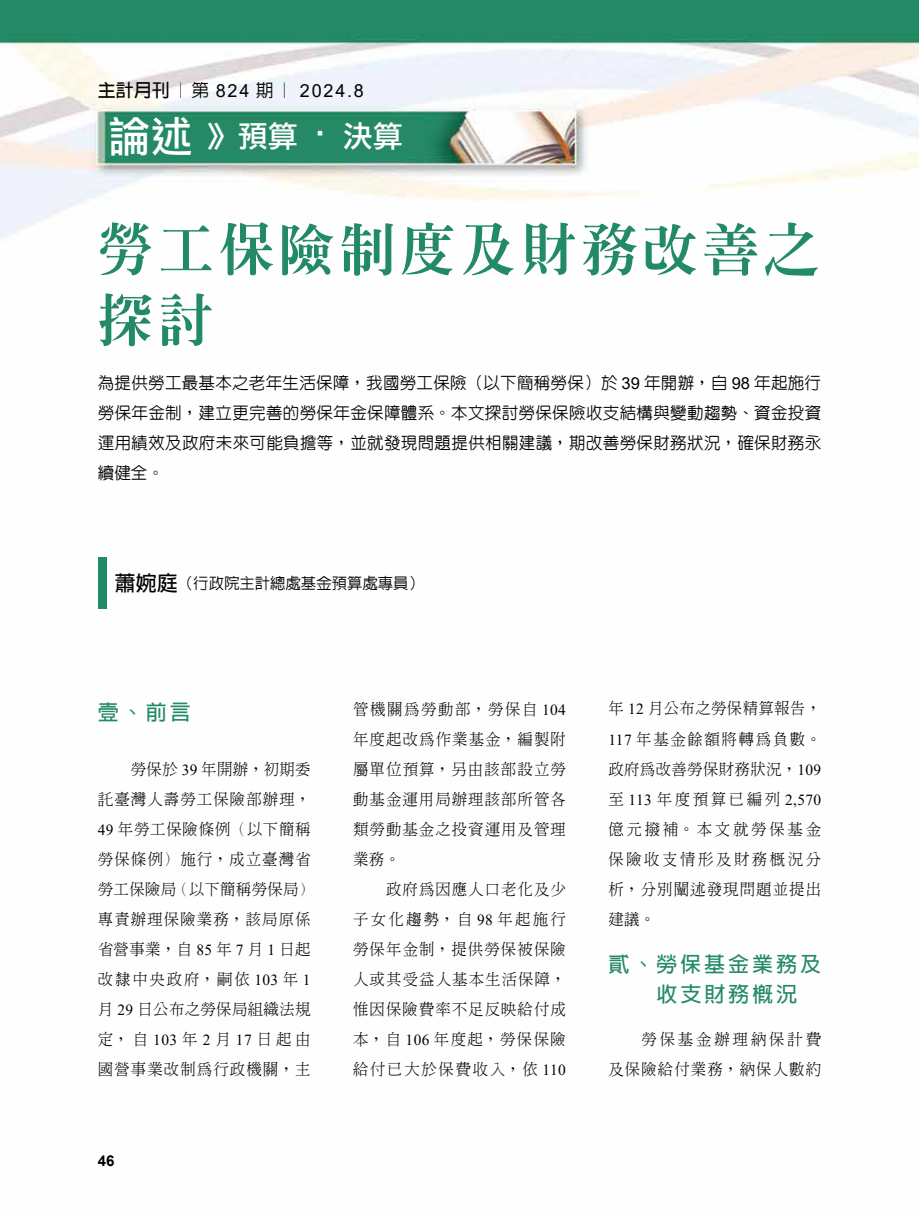
<style>
.page{position:relative;width:919px;height:1217px;background:#fff}
.page>*{position:absolute;margin:0;border:0;box-sizing:border-box;transform-origin:0 0}
.t1{font:800 55.5px/70.5px "Inn Ming";letter-spacing:.09em;color:#238a66}
.t2{font:30px "DF Li Hei Md WIN BF";color:#fff}
.t3{font:700 21px/30px "Lin Gothic";letter-spacing:.14em;color:#238a66}
.t4{font:18px "Arial";letter-spacing:.1em;color:#000}
.t5{font:500 16.5px/30px "Yen Round";letter-spacing:.02em;color:#000;text-align:justify}
.t6{font:300 15.3px/30px "Inn Ming";letter-spacing:.075em;color:#000;text-align:justify}
.t7{font:500 15.3px "Lin Gothic";color:#000}
.t8{font:700 15px "Arial";color:#000}
.s1{font-family:"Lin Gothic";font-weight:700}
.s2{font-family:"Lin Gothic";font-weight:500}
.s3{font-size:42px}
.s4{font-family:"Arial";font-weight:400}
.s5{font-weight:700;font-size:21px}
.s6{font-family:"Times New Roman";font-weight:400}
</style>
<div class="page">
<img style="left:0;top:0;width:918px;height:609px">
<div style="left:98px;top:557px;width:8px;height:51px;background:#238a66"></div>
<p class="t4" style="left:98px;top:78px;width:267px"><span class="s1">主計月刊</span><span class="s2">︱第</span> 824 <span class="s2">期︱</span> 2024.8</p>
<h2 class="t2" style="left:109px;top:121px;width:296px"><span class="s3">論述</span> 》預算 ‧ 決算</h2>
<h1 class="t1" style="left:98px;top:214px;width:722px">勞工保險制度及財務改善之探討</h1>
<p class="t5" style="left:98px;top:367px;width:725px">為提供勞工最基本之老年生活保障，我國勞工保險（以下簡稱勞保）於 <span class="s4">39</span> 年開辦，自 <span class="s4">98</span> 年起施行勞保年金制，建立更完善的勞保年金保障體系。本文探討勞保保險收支結構與變動趨勢、資金投資運用績效及政府未來可能負擔等，並就發現問題提供相關建議，期改善勞保財務狀況，確保財務永續健全。</p>
<p class="t7" style="left:115px;top:575px;width:310px"><span class="s5">蕭婉庭</span>（行政院主計總處基金預算處專員）</p>
<h3 class="t3" style="left:98px;top:696px;width:94px">壹、前言</h3>
<p class="t6" style="left:98px;top:754px;width:218px;text-align:left;text-indent:33px">勞保於 <span class="s6">39</span> 年開辦，初期委託臺灣人壽勞工保險部辦理，<br><span class="s6">49</span> 年勞工保險條例（以下簡稱勞保條例）施行，成立臺灣省勞工保險局（以下簡稱勞保局）專責辦理保險業務，該局原係省營事業，自 <span class="s6">85</span> 年 <span class="s6">7</span> 月 <span class="s6">1</span> 日起改隸中央政府，嗣依 <span class="s6">103</span> 年 <span class="s6">1</span>月 <span class="s6">29</span> 日公布之勞保局組織法規定，自<span class="s6">103</span>年<span class="s6">2</span>月<span class="s6">17</span>日起由國營事業改制為行政機關，主</p>
<p class="t8" style="left:98px;top:1149px;width:18px">46</p>
<p class="t6" style="left:353px;top:693px;width:214px">管機關為勞動部，勞保自 <span class="s6">104</span>年度起改為作業基金，編製附屬單位預算，另由該部設立勞動基金運用局辦理該部所管各類勞動基金之投資運用及管理業務。</p>
<p class="t6" style="left:353px;top:873px;width:214px;text-indent:33px">政府為因應人口老化及少子女化趨勢，自 <span class="s6">98</span> 年起施行勞保年金制，提供勞保被保險人或其受益人基本生活保障，惟因保險費率不足反映給付成本，自 <span class="s6">106</span> 年度起，勞保保險給付已大於保費收入，依 <span class="s6">110</span></p>
<p class="t6" style="left:608px;top:693px;width:214px">年 <span class="s6">12</span> 月公布之勞保精算報告，<span class="s6">117</span> 年基金餘額將轉為負數。政府為改善勞保財務狀況，<span class="s6">109</span>至 <span class="s6">113</span> 年度預算已編列 <span class="s6">2,570</span>億元撥補。本文就勞保基金保險收支情形及財務概況分析，分別闡述發現問題並提出建議。</p>
<h3 class="t3" style="left:656px;top:948px;width:166px;text-indent:-48px">貳、勞保基金業務及收支財務概況</h3>
<p class="t6" style="left:608px;top:1023px;width:214px;text-align:right">勞保基金辦理納保計費<br>及保險給付業務，納保人數約</p>
</div>
